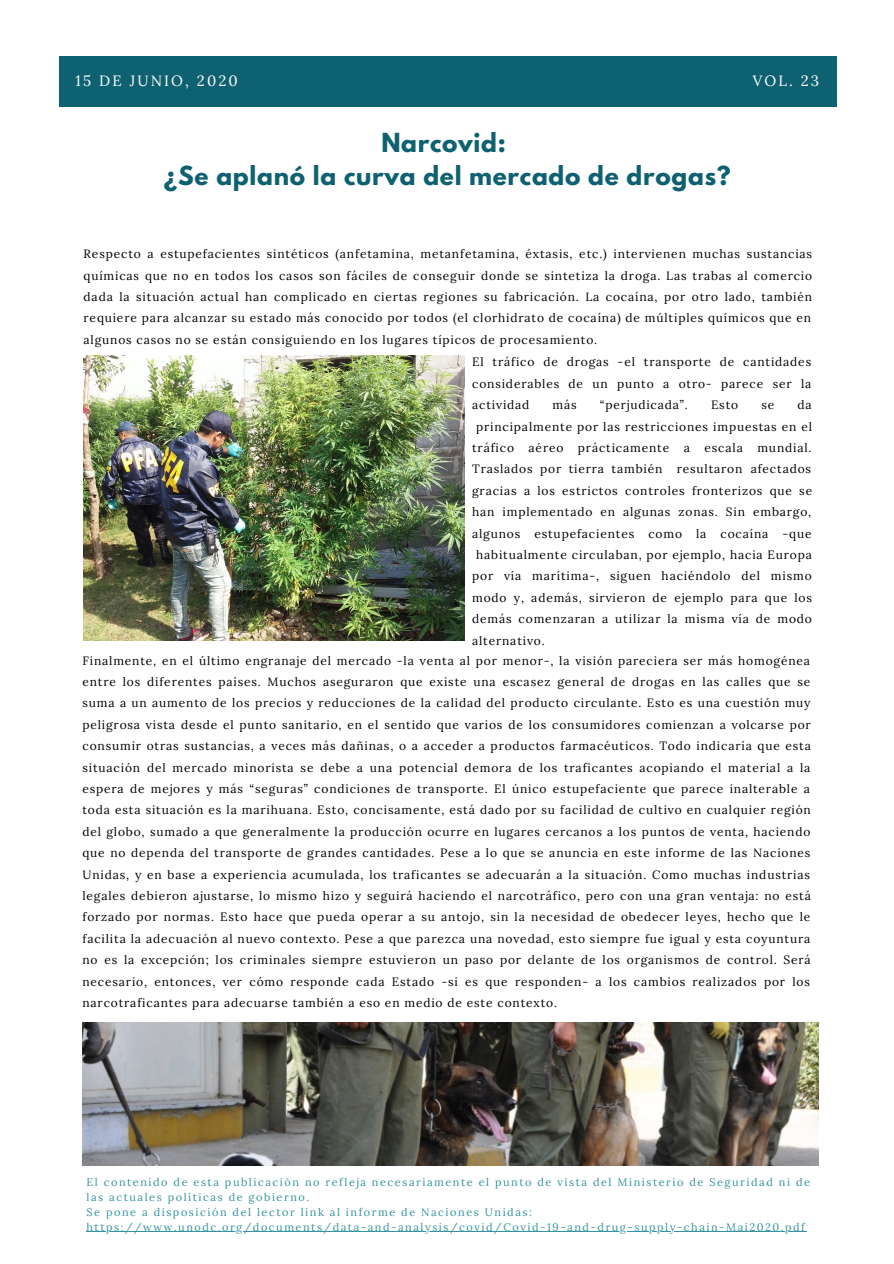
<style>
.page{position:relative;width:894px;height:1264px;background:#fff}
.page>*{position:absolute;margin:0;border:0;box-sizing:border-box;transform-origin:0 0}
.t1{font:700 23.25px/32.2px "League Spartan";letter-spacing:.03em;color:#0e6171;text-align:center}
.t2{font:14.85px "Lora";letter-spacing:.14em;color:#fff}
.t3{font:12px/21.5px "Lora";letter-spacing:.07em;color:#000;text-align:justify}
.t4{font:10.95px/15px "Lora";letter-spacing:.14em;color:#3494a0}
</style>
<div class="page">
<img style="left:84px;top:355px;width:380px;height:285px">
<img style="left:82px;top:1022px;width:736px;height:143px">
<div style="left:60px;top:56px;width:776px;height:50px;background:#0e6171"></div>
<hr style="left:86px;top:1231px;width:720px;height:1px;background:#3494a0">
<p class="t2" style="left:75px;top:71px;width:164px">15 DE JUNIO, 2020</p>
<p class="t2" style="left:752px;top:71px;width:68px">VOL. 23</p>
<h1 class="t1" style="left:164px;top:130px;width:568px">Narcovid:<br>¿Se aplanó la curva del mercado de drogas?</h1>
<p class="t3" style="left:84px;top:243px;width:729px">Respecto a estupefacientes sintéticos (anfetamina, metanfetamina, éxtasis, etc.) intervienen muchas sustancias químicas que no en todos los casos son fáciles de conseguir donde se sintetiza la droga. Las trabas al comercio dada la situación actual han complicado en ciertas regiones su fabricación. La cocaína, por otro lado, también requiere para alcanzar su estado más conocido por todos (el clorhidrato de cocaína) de múltiples químicos que en algunos casos no se están consiguiendo en los lugares típicos de procesamiento.</p>
<p class="t3" style="left:472px;top:351px;width:340px">El tráfico de drogas -el transporte de cantidades considerables de un punto a otro- parece ser la actividad</p>
<p class="t3" style="left:552px;top:394px;width:26px">más</p>
<p class="t3" style="left:599px;top:394px;width:89px">“perjudicada”.</p>
<p class="t3" style="left:710px;top:394px;width:29px">Esto</p>
<p class="t3" style="left:761px;top:394px;width:14px">se</p>
<p class="t3" style="left:797px;top:394px;width:16px">da</p>
<p class="t3" style="left:476px;top:415px;width:337px">principalmente por las restricciones impuestas en el</p>
<p class="t3" style="left:472px;top:437px;width:341px">tráfico aéreo prácticamente a escala mundial.</p>
<p class="t3" style="left:472px;top:458px;width:340px">Traslados por tierra también resultaron afectados</p>
<p class="t3" style="left:472px;top:479px;width:341px">gracias a los estrictos controles fronterizos que se</p>
<p class="t3" style="left:472px;top:501px;width:340px">han implementado en algunas zonas. Sin embargo,</p>
<p class="t3" style="left:472px;top:522px;width:341px">algunos estupefacientes como la cocaína -que</p>
<p class="t3" style="left:476px;top:544px;width:337px">habitualmente circulaban, por ejemplo, hacia Europa</p>
<p class="t3" style="left:472px;top:565px;width:341px">por vía marítima-, siguen haciéndolo del mismo</p>
<p class="t3" style="left:472px;top:586px;width:341px">modo y, además, sirvieron de ejemplo para que los</p>
<p class="t3" style="left:472px;top:608px;width:341px">demás comenzaran a utilizar la misma vía de modo</p>
<p class="t3" style="left:472px;top:629px;width:74px">alternativo.</p>
<p class="t3" style="left:82px;top:649px;width:729px">Finalmente, en el último engranaje del mercado -la venta al por menor-, la visión pareciera ser más homogénea entre los diferentes países. Muchos aseguraron que existe una escasez general de drogas en las calles que se suma a un aumento de los precios y reducciones de la calidad del producto circulante. Esto es una cuestión muy peligrosa vista desde el punto sanitario, en el sentido que varios de los consumidores comienzan a volcarse por consumir otras sustancias, a veces más dañinas, o a acceder a productos farmacéuticos. Todo indicaría que esta situación del mercado minorista se debe a una potencial demora de los traficantes acopiando el material a la espera de mejores y más “seguras” condiciones de transporte. El único estupefaciente que parece inalterable a toda esta situación es la marihuana. Esto, concisamente, está dado por su facilidad de cultivo en cualquier región del globo, sumado a que generalmente la producción ocurre en lugares cercanos a los puntos de venta, haciendo que no dependa del transporte de grandes cantidades. Pese a lo que se anuncia en este informe de las Naciones Unidas, y en base a experiencia acumulada, los traficantes se adecuarán a la situación. Como muchas industrias legales debieron ajustarse, lo mismo hizo y seguirá haciendo el narcotráfico, pero con una gran ventaja: no está forzado por normas. Esto hace que pueda operar a su antojo, sin la necesidad de obedecer leyes, hecho que le facilita la adecuación al nuevo contexto. Pese a que parezca una novedad, esto siempre fue igual y esta coyuntura no es la excepción; los criminales siempre estuvieron un paso por delante de los organismos de control. Será necesario, entonces, ver cómo responde cada Estado -si es que responden- a los cambios realizados por los narcotraficantes para adecuarse también a eso en medio de este contexto.</p>
<p class="t4" style="left:86px;top:1174px;width:724px">El contenido de esta publicación no refleja necesariamente el punto de vista del Ministerio de Seguridad ni de las actuales políticas de gobierno.<br>Se pone a disposición del lector link al informe de Naciones Unidas: https://www.unodc.org/documents/data-and-analysis/covid/Covid-19-and-drug-supply-chain-Mai2020.pdf</p>
</div>
